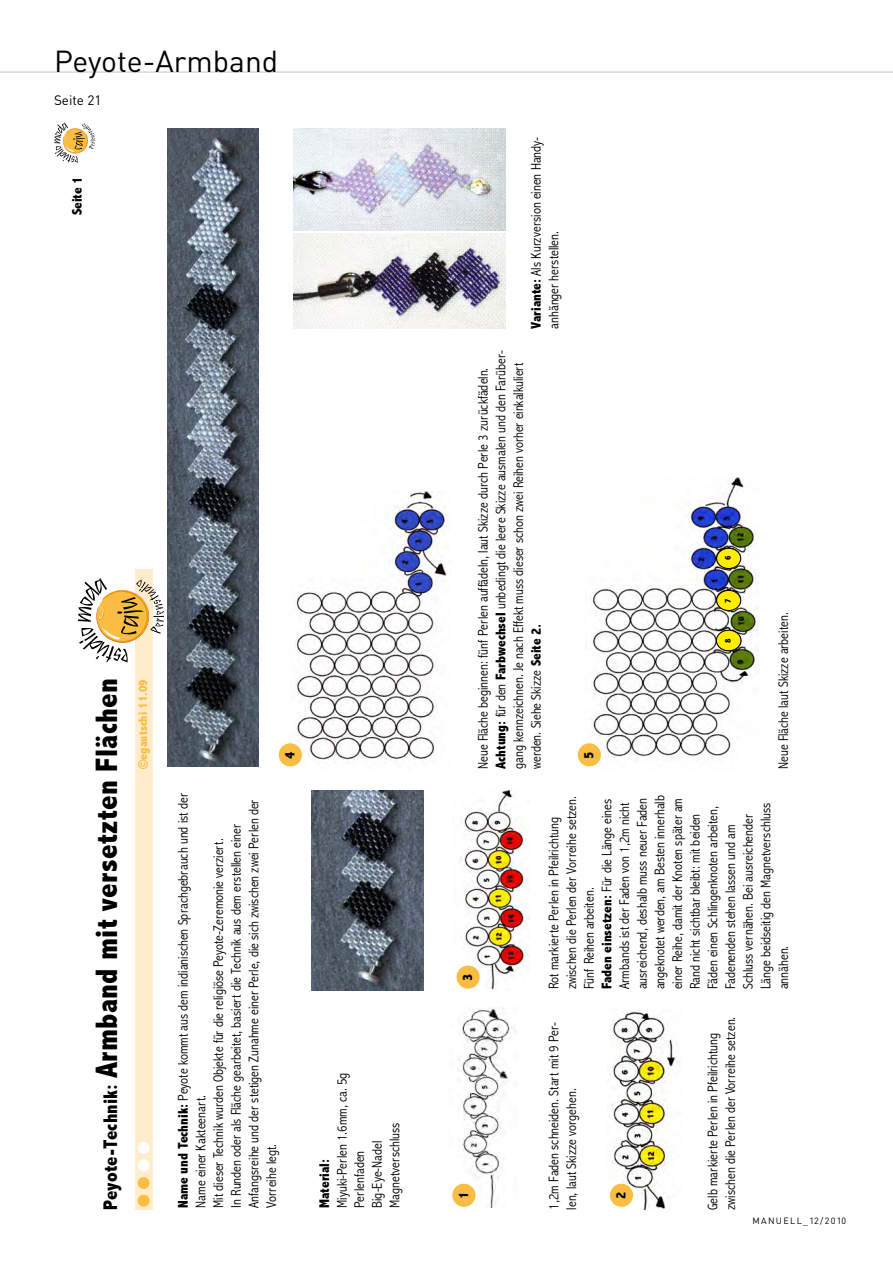
<style>
.page{position:relative;width:893px;height:1263px;background:#fff}
.page>*{position:absolute;margin:0;border:0;box-sizing:border-box;transform-origin:0 0}
.t1{font:800 condensed 31.05px "Abadi";letter-spacing:.01em;color:#000}
.Titel{font:30px "DIN";color:#000}
.t2{font:300 condensed 14.1px/17.7px "Abadi";color:#000}
.t3{font:800 condensed 14.1px "Abadi";color:#000}
.Titel-2{font:13.5px "DIN";color:#000}
.t4{font:800 condensed 12.75px "Abadi";color:#fabd43}
.t5{font:9px "DIN";letter-spacing:.15em;color:#000}
.t6{font:800 condensed 8.85px "Abadi";color:#000}
.s1{font-size:19.8px}
.s2{font-weight:800}
</style>
<div class="page">
<svg style="left:54px;top:123px;width:41px;height:40px"></svg>
<div style="left:135px;top:569px;width:17px;height:640px;background:#ffeccc"></div>
<svg style="left:78px;top:578px;width:86px;height:84px"></svg>
<div style="left:138px;top:1195px;width:12px;height:12px;background:#fabd43;border-radius:50%"></div>
<div style="left:138px;top:1159px;width:12px;height:12px;background:#fff;border-radius:50%"></div>
<div style="left:138px;top:1142px;width:12px;height:12px;background:#fff;border-radius:50%"></div>
<div style="left:138px;top:1177px;width:12px;height:12px;background:#fabd43;border-radius:50%"></div>
<img style="left:311px;top:790px;width:112px;height:200px">
<img style="left:454px;top:1007px;width:62px;height:201px">
<img style="left:607px;top:1010px;width:73px;height:199px">
<div style="left:609px;top:1183px;width:25px;height:24px;background:#fabd43;border-radius:50%"></div>
<div style="left:609px;top:1183px;width:25px;height:25px;border:1px solid #fff;border-radius:50%"></div>
<div style="left:452px;top:1183px;width:24px;height:24px;background:#fabd43;border-radius:50%"></div>
<div style="left:451px;top:1183px;width:25px;height:25px;border:1px solid #fff;border-radius:50%"></div>
<img style="left:460px;top:790px;width:70px;height:200px">
<div style="left:456px;top:965px;width:24px;height:24px;background:#fabd43;border-radius:50%"></div>
<div style="left:456px;top:964px;width:25px;height:26px;border:1px solid #fff;border-radius:50%"></div>
<img style="left:295px;top:491px;width:153px;height:273px">
<img style="left:167px;top:129px;width:91px;height:638px">
<div style="left:278px;top:743px;width:24px;height:24px;background:#fabd43;border-radius:50%"></div>
<div style="left:278px;top:742px;width:25px;height:25px;border:1px solid #fff;border-radius:50%"></div>
<img style="left:293px;top:234px;width:213px;height:95px">
<img style="left:590px;top:477px;width:169px;height:290px">
<div style="left:577px;top:743px;width:25px;height:24px;background:#fabd43;border-radius:50%"></div>
<div style="left:577px;top:742px;width:25px;height:25px;border:1px solid #fff;border-radius:50%"></div>
<img style="left:294px;top:129px;width:212px;height:102px">
<div style="left:716px;top:630px;width:25px;height:21px;background:#ffed00;border-radius:50%"></div>
<div style="left:716px;top:630px;width:25px;height:21px;border:1px solid #000;border-radius:50%"></div>
<div style="left:717px;top:590px;width:24px;height:20px;background:#ffed00;border-radius:50%"></div>
<div style="left:716px;top:590px;width:25px;height:21px;border:1px solid #000;border-radius:50%"></div>
<div style="left:717px;top:548px;width:24px;height:20px;background:#ffed00;border-radius:50%"></div>
<div style="left:716px;top:548px;width:25px;height:21px;border:1px solid #000;border-radius:50%"></div>
<hr style="left:0;top:72px;width:893px;height:1px;background:#c6c7c8">
<p class="Titel" style="left:54px;top:43px;width:226px">Peyote-Armband</p>
<p class="Titel-2" style="left:54px;top:92px;width:49px">Seite 21</p>
<p class="t3" style="left:69px;top:215px;width:40px;rotate:-90deg">Seite 1</p>
<h1 class="t1" style="left:89px;top:1209px;width:533px;rotate:-90deg"><span class="s1">Peyote-Technik:</span> Armband mit versetzten Flächen</h1>
<p class="t4" style="left:136px;top:769px;width:91px;rotate:-90deg">©egautschi 11.09</p>
<p class="t2" style="left:174px;top:1208px;width:416px;rotate:-90deg"><span class="s2">Name und Technik:</span> Peyote kommt aus dem indianischen Sprachgebrauch und ist der Name einer Kakteenart.<br>Mit dieser Technik wurden Objekte für die religiöse Peyote-Zeremonie verziert.<br>In Runden oder als Fläche gearbeitet, basiert die Technik aus dem erstellen einer Anfangsreihe und der stetigen Zunahme einer Perle, die sich zwischen zwei Perlen der Vorreihe legt.</p>
<p class="t2" style="left:333px;top:1208px;width:137px;rotate:-90deg">Miyuki-Perlen 1.6mm, ca. 5g<br>Perlenfaden<br>Big-Eye-Nadel<br>Magnetverschluss</p>
<p class="t3" style="left:316px;top:1208px;width:50px;rotate:-90deg">Material:</p>
<p class="t2" style="left:527px;top:329px;width:193px;rotate:-90deg"><span class="s2">Variante:</span> Als Kurzversion einen Handy&shy;anhänger herstellen.</p>
<p class="t2" style="left:474px;top:769px;width:420px;rotate:-90deg">Neue Fläche beginnen: fünf Perlen auffädeln, laut Skizze durch Perle 3 zurückfädeln.<br><span class="s2">Achtung:</span> für den <span class="s2">Farbwechsel</span> unbedingt die leere Skizze ausmalen und den Farüber&shy;gang kennzeichnen. Je nach Effekt muss dieser schon zwei Reihen vorher einkalkuliert werden. Siehe Skizze <span class="s2">Seite 2.</span></p>
<p class="t6" style="left:723px;top:560px;width:6px;rotate:-90deg">6</p>
<p class="t6" style="left:723px;top:603px;width:6px;rotate:-90deg">7</p>
<p class="t6" style="left:723px;top:643px;width:6px;rotate:-90deg">8</p>
<p class="t2" style="left:774px;top:769px;width:158px;rotate:-90deg">Neue Fläche laut Skizze arbeiten.</p>
<p class="t2" style="left:545px;top:989px;width:196px;rotate:-90deg">Rot markierte Perlen in Pfeilrichtung zwischen die Perlen der Vorreihe setzen.<br>Fünf Reihen arbeiten.<br><span class="s2">Faden einsetzen:</span> Für die Länge eines Armbands ist der Faden von 1,2m nicht ausreichend, deshalb muss neuer Faden angeknotet werden, am Besten innerhalb einer Reihe, damit der Knoten später am Rand nicht sichtbar bleibt: mit beiden Fäden einen Schlingenknoten arbeiten, Fadenenden stehen lassen und am Schluss vernähen. Bei ausreichender Länge beidseitig den Magnetverschluss annähen.</p>
<p class="t2" style="left:545px;top:1209px;width:189px;rotate:-90deg">1,2m Faden schneiden. Start mit 9 Per&shy;len, laut Skizze vorgehen.</p>
<p class="t2" style="left:704px;top:1210px;width:195px;rotate:-90deg">Gelb markierte Perlen in Pfeilrichtung zwischen die Perlen der Vorreihe setzen.</p>
<p class="t5" style="left:752px;top:1215px;width:95px">MANUELL_12/2010</p>
</div>
